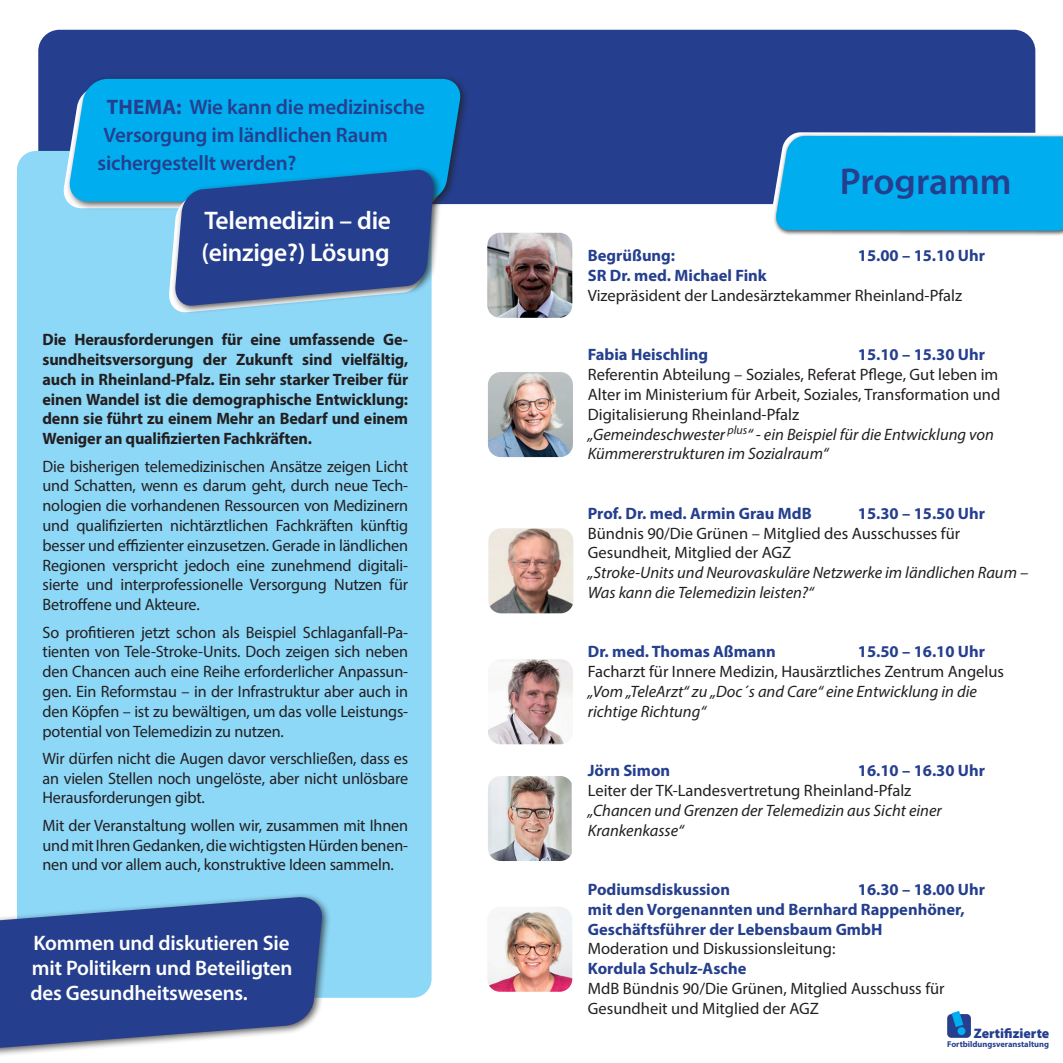
<style>
.page{position:relative;width:1063px;height:1063px;background:#fff}
.page>*{position:absolute;margin:0;border:0;box-sizing:border-box;transform-origin:0 0}
.t1{font:600 37.5px "Myriad Pro";letter-spacing:-.01em;color:#253f8e}
.t2{font:600 25.5px/31.7px "Myriad Pro";letter-spacing:-.01em;color:#fff}
.t3{font:600 21px/27.9px "Myriad Pro";letter-spacing:-.01em;color:#253f8e}
.t4{font:600 21px/25.2px "Myriad Pro";letter-spacing:-.01em;color:#fff}
.t5{font:16.5px/19.8px "Myriad Pro";color:#231f20;text-align:justify}
.t6{font:700 16.5px/19.8px "Myriad Pro";color:#253f8e}
.t7{font:700 16.5px/19.8px "Myriad Pro";letter-spacing:-.01em;color:#231f20;text-align:justify}
.t8{font:italic 16.5px/19.8px "Myriad Pro";color:#231f20}
.t9{font:900 13.8px "Myriad Pro";color:#253f8e}
.t10{font:700 8.4px "Myriad Pro";color:#253f8e}
.s1{font-weight:700}
.s2{font-size:33px}
.s3{font-style:italic}
</style>
<div class="page">
<img style="left:487px;top:907px;width:85px;height:85px">
<img style="left:488px;top:659px;width:85px;height:85px">
<img style="left:488px;top:372px;width:85px;height:85px">
<div style="left:38px;top:30px;width:997px;height:174px;background:#253f8e;border-radius:21px"></div>
<div style="left:17px;top:151px;width:415px;height:847px;background:#8dd7f7;border-radius:19px"></div>
<div style="left:0;top:893px;width:331px;height:165px;background:#231f20;opacity:.75"></div>
<svg style="left:0;top:893px;width:324px;height:162px;fill:#253f8e"></svg>
<img style="left:487px;top:233px;width:85px;height:85px">
<img style="left:488px;top:528px;width:85px;height:85px">
<img style="left:488px;top:776px;width:84px;height:85px">
<div style="left:773px;top:133px;width:290px;height:103px;background:#231f20;opacity:.75"></div>
<svg style="left:768px;top:132px;width:295px;height:99px;background:#0fadea"></svg>
<div style="left:66px;top:74px;width:403px;height:137px;background:#231f20;opacity:.75"></div>
<svg style="left:65px;top:79px;width:400px;height:123px;background:#06a7e7"></svg>
<div style="left:171px;top:165px;width:271px;height:149px;background:#231f20;opacity:.75"></div>
<svg style="left:167px;top:168px;width:269px;height:146px;background:#3761a4"></svg>
<div style="left:947px;top:1014px;width:24px;height:24px;background:#253f8e;border-radius:4px"></div>
<svg style="left:952px;top:1011px;width:11px;height:16px"></svg>
<div style="left:958px;top:1027px;width:7px;height:8px;background:#00aeef;border-radius:50%"></div>
<p class="t3" style="left:97px;top:93px;width:329px;text-indent:9px"><span class="s1">THEMA:</span> Wie kann die medizinische<br>Versorgung im ländlichen Raum sichergestellt werden?</p>
<h2 class="t2" style="left:201px;top:204px;width:191px">Telemedizin – die (einzige?) Lösung</h2>
<p class="t7" style="left:43px;top:329px;width:367px">Die Herausforderungen für eine umfassende Ge&shy;sundheitsversorgung der Zukunft sind vielfältig, auch in Rheinland-Pfalz. Ein sehr starker Treiber für einen Wandel ist die demographische Entwicklung: denn sie führt zu einem Mehr an Bedarf und einem Weniger an qualifizierten Fachkräften.</p>
<p class="t5" style="left:43px;top:456px;width:367px">Die bisherigen telemedizinischen Ansätze zeigen Licht und Schatten, wenn es darum geht, durch neue Tech&shy;nologien die vorhandenen Ressourcen von Medizinern und qualifizierten nichtärztlichen Fachkräften künftig besser und effizienter einzusetzen. Gerade in ländlichen Regionen verspricht jedoch eine zunehmend digitali&shy;sierte und interprofessionelle Versorgung Nutzen für Betroffene und Akteure.</p>
<p class="t5" style="left:43px;top:622px;width:367px">So profitieren jetzt schon als Beispiel Schlaganfall-Pa&shy;tienten von Tele-Stroke-Units. Doch zeigen sich neben den Chancen auch eine Reihe erforderlicher Anpassun&shy;gen. Ein Reformstau – in der Infrastruktur aber auch in den Köpfen – ist zu bewältigen, um das volle Leistungs&shy;potential von Telemedizin zu nutzen.</p>
<p class="t5" style="left:43px;top:748px;width:367px">Wir dürfen nicht die Augen davor verschließen, dass es an vielen Stellen noch ungelöste, aber nicht unlösbare Herausforderungen gibt.</p>
<p class="t5" style="left:43px;top:815px;width:367px">Mit der Veranstaltung wollen wir, zusammen mit Ihnen und mit Ihren Gedanken, die wichtigsten Hürden benen&shy;nen und vor allem auch, konstruktive Ideen sammeln.</p>
<p class="t4" style="left:31px;top:930px;width:263px">Kommen und diskutieren Sie mit Politikern und Beteiligten des Gesundheitswesens.</p>
<h1 class="t1" style="left:840px;top:157px;width:173px">Pro<span class="s2">g</span>ramm</h1>
<p class="t6" style="left:588px;top:245px;width:89px">Begrüßung:</p>
<p class="t6" style="left:858px;top:245px;width:129px">15.00 – 15.10 Uhr</p>
<p class="t6" style="left:588px;top:265px;width:181px">SR Dr. med. Michael Fink</p>
<p class="t5" style="left:588px;top:285px;width:376px">Vizepräsident der Landesärztekammer Rheinland-Pfalz</p>
<p class="t6" style="left:588px;top:344px;width:122px">Fabia Heischling</p>
<p class="t6" style="left:858px;top:344px;width:129px">15.10 – 15.30 Uhr</p>
<p class="t5" style="left:588px;top:364px;width:414px;text-align:left">Referentin Abteilung – Soziales, Referat Pflege, Gut leben im Alter im Ministerium für Arbeit, Soziales, Transformation und Digitalisierung Rheinland-Pfalz<br><span class="s3">„Gemeindeschwester</span> <sup>plus</sup><span class="s3">“ - ein Beispiel für die Entwicklung von Kümmererstrukturen im Sozialraum“</span></p>
<p class="t6" style="left:588px;top:503px;width:225px">Prof. Dr. med. Armin Grau MdB</p>
<p class="t6" style="left:858px;top:503px;width:129px">15.30 – 15.50 Uhr</p>
<p class="t5" style="left:588px;top:523px;width:374px">Bündnis 90/Die Grünen – Mitglied des Ausschusses für<br>Gesundheit, Mitglied der AGZ</p>
<p class="t8" style="left:588px;top:562px;width:442px">„Stroke-Units und Neurovaskuläre Netzwerke im ländlichen Raum –<br>Was kann die Telemedizin leisten?“</p>
<p class="t6" style="left:588px;top:641px;width:190px">Dr. med. Thomas Aßmann</p>
<p class="t6" style="left:858px;top:641px;width:129px">15.50 – 16.10 Uhr</p>
<p class="t5" style="left:588px;top:661px;width:418px">Facharzt für Innere Medizin, Hausärztliches Zentrum Angelus</p>
<p class="t8" style="left:588px;top:681px;width:391px">„Vom „TeleArzt“ zu „Doc´s and Care“ eine Entwicklung in die richtige Richtung“</p>
<p class="t6" style="left:588px;top:760px;width:84px">Jörn Simon</p>
<p class="t6" style="left:858px;top:760px;width:129px">16.10 – 16.30 Uhr</p>
<p class="t5" style="left:588px;top:780px;width:325px">Leiter der TK-Landesvertretung Rheinland-Pfalz</p>
<p class="t8" style="left:588px;top:800px;width:355px">„Chancen und Grenzen der Telemedizin aus Sicht einer<br>Krankenkasse“</p>
<p class="t6" style="left:588px;top:879px;width:399px;text-indent:270px">16.30 – 18.00 Uhr mit den Vorgenannten und Bernhard Rappenhöner,<br>Geschäftsführer der Lebensbaum GmbH</p>
<p class="t5" style="left:588px;top:939px;width:249px">Moderation und Diskussionsleitung:</p>
<p class="t6" style="left:588px;top:958px;width:160px">Kordula Schulz-Asche</p>
<p class="t5" style="left:588px;top:978px;width:358px">MdB Bündnis 90/Die Grünen, Mitglied Ausschuss für<br>Gesundheit und Mitglied der AGZ</p>
<p class="t6" style="left:588px;top:879px;width:144px">Podiumsdiskussion</p>
<p class="t9" style="left:974px;top:1024px;width:77px">Zertifizierte</p>
<p class="t10" style="left:947px;top:1039px;width:103px">Fortbildungsveranstaltung</p>
</div>
